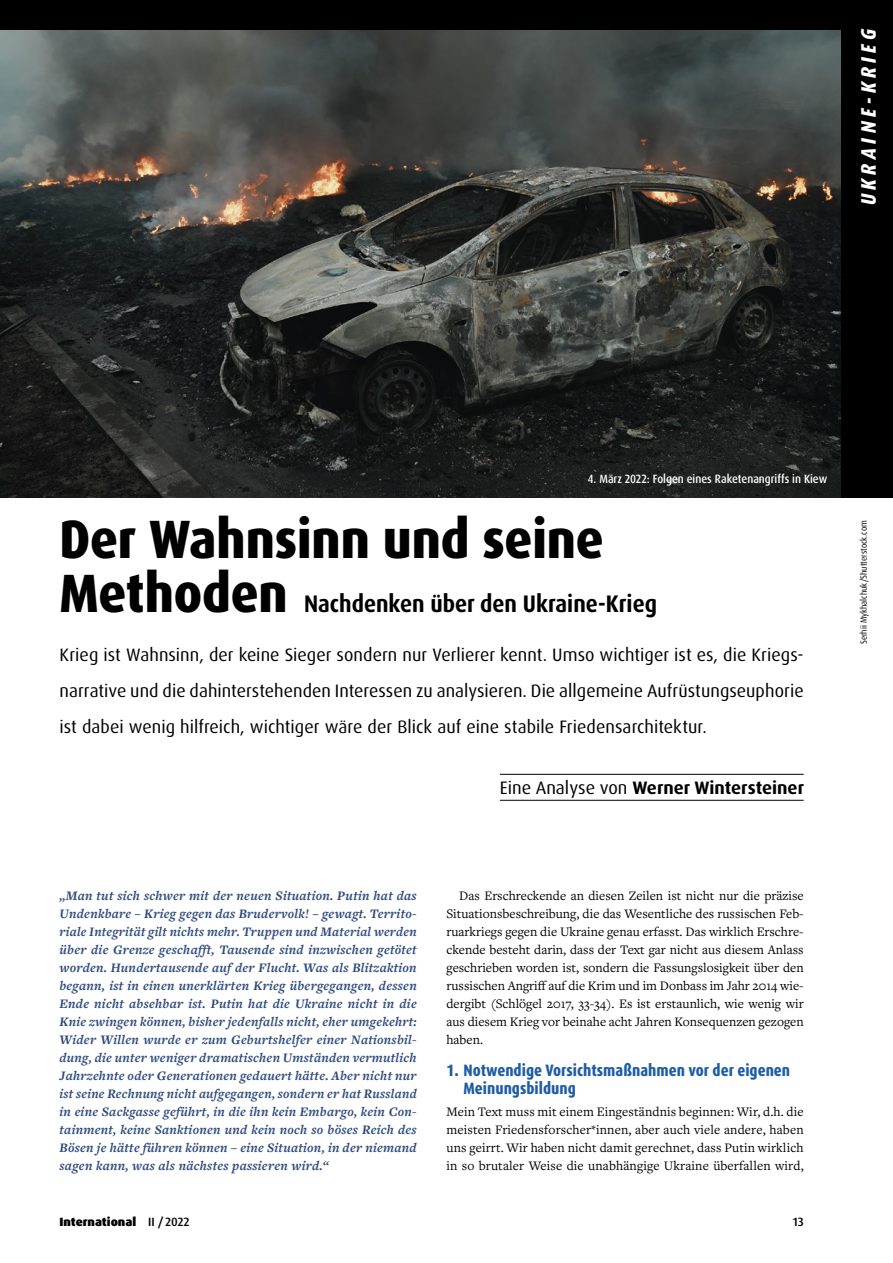
<style>
.page{position:relative;width:893px;height:1263px;background:#fff}
.page>*{position:absolute;margin:0;border:0;box-sizing:border-box;transform-origin:0 0}
.t1{font:800 54px/54px "Dax Pro";letter-spacing:-.005em;color:#000;scale:.9 1}
.t2{font:700 24px "Dax Pro";color:#000;scale:.9 1}
.t3{font:italic 800 condensed 21px "Dax Pro";color:#fff}
.t4{font:18px/36px "Dax Pro";letter-spacing:.005em;color:#000;text-align:justify}
.t5{font:700 18px "Dax Pro";color:#000}
.t6{font:800 condensed 16.5px/18px "Dax Pro";color:#1f5da5}
.t7{font:italic 700 13.5px/18px "Freight Text Pro";letter-spacing:.02em;color:#2d4a7e;text-align:justify}
.t8{font:13.5px/18px "Freight Text Pro";letter-spacing:.005em;color:#000;text-align:justify}
.t9{font:500 12px "Dax Pro";color:#fff;scale:.9 1}
.t10{font:900 12px "Dax Pro";color:#000}
.t11{font:500 12px "Dax Pro";color:#000}
.t12{font:9px "Dax Pro";color:#000;scale:.9 1}
.s1{font-weight:400}
.s2{font-weight:500}
</style>
<div class="page">
<hr style="left:0;top:0;width:1px;height:1263px;background:#f9ece8">
<img style="left:0;top:30px;width:842px;height:467px">
<div style="left:0;top:0;width:893px;height:30px;background:#000"></div>
<hr style="left:500px;top:774px;width:304px;height:1px;background:#000">
<hr style="left:500px;top:800px;width:304px;height:1px;background:#000">
<div style="left:842px;top:0;width:51px;height:497px;background:#000"></div>
<h3 class="t3" style="left:855px;top:205px;width:178px;rotate:-90deg">UKRAINE-KRIEG</h3>
<p class="t9" style="left:588px;top:471px;width:267px">4. März 2022: Folgen eines Raketenangriffs in Kiew</p>
<h1 class="t1" style="left:60px;top:513px;width:606px">Der Wahnsinn und seine<br>Methoden</h1>
<h2 class="t2" style="left:304px;top:588px;width:394px">Nachdenken über den Ukraine-Krieg</h2>
<p class="t4" style="left:60px;top:636px;width:746px">Krieg ist Wahnsinn, der keine Sieger sondern nur Verlierer kennt. Umso wichtiger ist es, die Kriegs&shy;narrative und die dahinterstehenden Interessen zu analysieren. Die allgemeine Aufrüstungseuphorie ist dabei wenig hilfreich, wichtiger wäre der Blick auf eine stabile Friedensarchitektur.</p>
<h3 class="t5" style="left:500px;top:776px;width:306px"><span class="s1">Eine Analyse von</span> Werner Wintersteiner</h3>
<p class="t12" style="left:858px;top:644px;width:139px;rotate:-90deg">Serhii Mykhalchuk/Shutterstock.com</p>
<p class="t7" style="left:60px;top:886px;width:359px">„Man tut sich schwer mit der neuen Situation. Putin hat das Undenkbare – Krieg gegen das Brudervolk! – gewagt. Territo&shy;riale Integrität gilt nichts mehr. Truppen und Material werden über die Grenze geschafft, Tausende sind inzwischen getötet worden. Hundertausende auf der Flucht. Was als Blitzaktion begann, ist in einen unerklärten Krieg übergegangen, dessen Ende nicht absehbar ist. Putin hat die Ukraine nicht in die Knie zwingen können, bisher jedenfalls nicht, eher umgekehrt:<br>Wider Willen wurde er zum Geburtshelfer einer Nationsbil&shy;dung, die unter weniger dramatischen Umständen vermutlich Jahrzehnte oder Generationen gedauert hätte. Aber nicht nur ist seine Rechnung nicht aufgegangen, sondern er hat Russland in eine Sackgasse geführt, in die ihn kein Embargo, kein Con&shy;tainment, keine Sanktionen und kein noch so böses Reich des Bösen je hätte führen können – eine Situation, in der niemand sagen kann, was als nächstes passieren wird.“</p>
<p class="t8" style="left:446px;top:886px;width:359px;text-indent:13px">Das Erschreckende an diesen Zeilen ist nicht nur die präzise Situationsbeschreibung, die das Wesentliche des russischen Feb&shy;ruarkriegs gegen die Ukraine genau erfasst. Das wirklich Erschre&shy;ckende besteht darin, dass der Text gar nicht aus diesem Anlass geschrieben worden ist, sondern die Fassungslosigkeit über den russischen Angriff auf die Krim und im Donbass im Jahr 2014 wie&shy;dergibt (Schlögel 2017, 33-34). Es ist erstaunlich, wie wenig wir aus diesem Krieg vor beinahe acht Jahren Konsequenzen gezogen haben.</p>
<p class="t6" style="left:463px;top:1061px;width:328px;text-indent:-17px">1. Notwendige Vorsichtsmaßnahmen vor der eigenen<br>Meinungsbildung</p>
<p class="t8" style="left:446px;top:1102px;width:359px">Mein Text muss mit einem Eingeständnis beginnen: Wir, d.h. die meisten Friedensforscher*innen, aber auch viele andere, haben uns geirrt. Wir haben nicht damit gerechnet, dass Putin wirklich in so brutaler Weise die unabhängige Ukraine überfallen wird,</p>
<p class="t10" style="left:60px;top:1213px;width:131px">International <span class="s2">II /2022</span></p>
<p class="t11" style="left:793px;top:1214px;width:12px">13</p>
</div>
